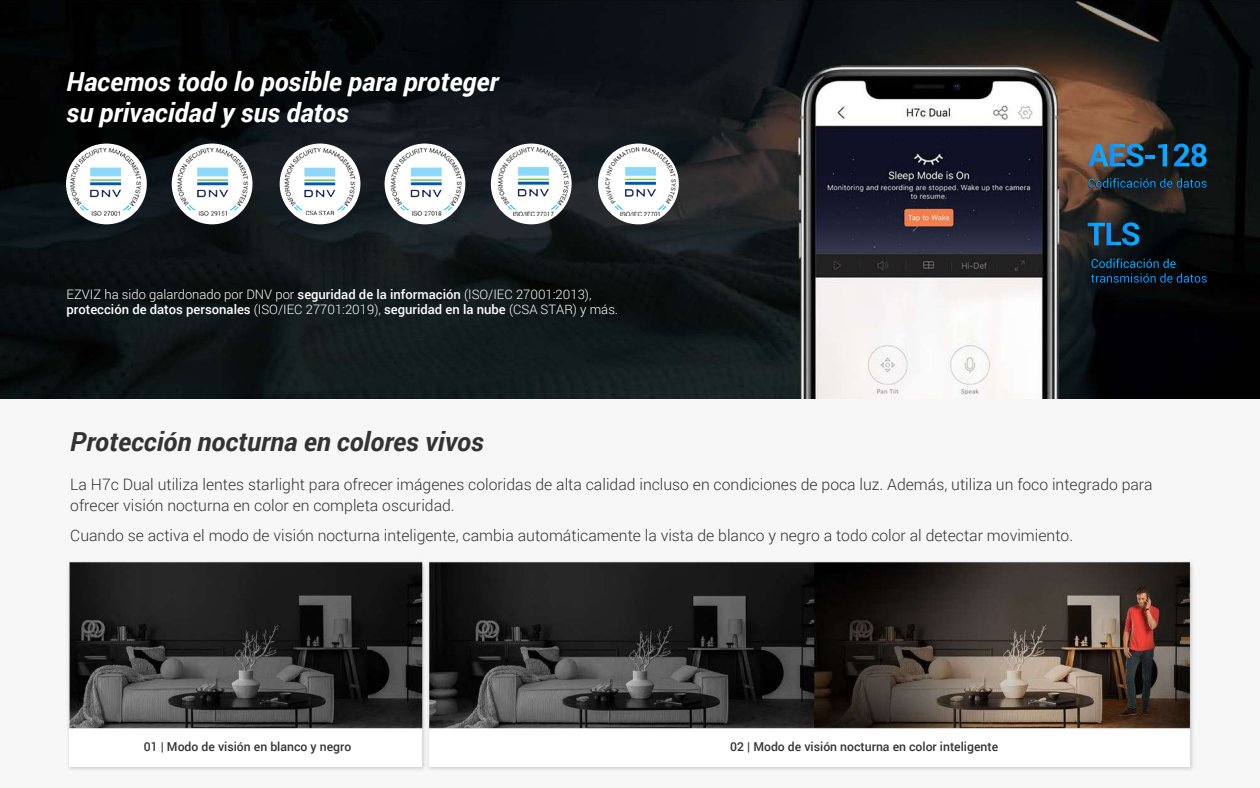
<style>
.page{position:relative;width:1260px;height:788px;background:#fff}
.page>*{position:absolute;margin:0;border:0;box-sizing:border-box;transform-origin:0 0}
.t1{font:italic 700 26.25px/31.5px "Roboto";color:#fff}
.t2{font:italic 700 26.25px "Roboto";color:#333}
.t3{font:300 15.75px/21px "Roboto";color:#333}
.t4{font:300 13.04px/15.7px "Roboto";color:#fff}
.t5{font:500 12.25px "Roboto";color:#333}
.s1{font-weight:500}
</style>
<div class="page">
<img style="left:0;top:0;width:1260px;height:399px">
<div style="left:0;top:399px;width:1260px;height:389px;background:#f7f7f7"></div>
<div style="left:66px;top:143px;width:81px;height:81px;background:#fff;border-radius:50%"></div>
<div style="left:172px;top:143px;width:80px;height:81px;background:#fff;border-radius:50%"></div>
<div style="left:280px;top:143px;width:80px;height:81px;background:#fff;border-radius:50%"></div>
<div style="left:385px;top:143px;width:80px;height:81px;background:#fff;border-radius:50%"></div>
<div style="left:491px;top:143px;width:81px;height:81px;background:#fff;border-radius:50%"></div>
<div style="left:598px;top:143px;width:81px;height:81px;background:#fff;border-radius:50%"></div>
<img style="left:71px;top:148px;width:604px;height:68px">
<svg style="left:1088px;top:143px;width:79px;height:24px;background:#306280"></svg>
<svg style="left:1174px;top:143px;width:33px;height:24px"></svg>
<svg style="left:1088px;top:222px;width:51px;height:23px"></svg>
<img style="left:68px;top:561px;width:1126px;height:209px">
<svg style="left:1091px;top:258px;width:116px;height:25px;background:#062436"></svg>
<svg style="left:1088px;top:178px;width:119px;height:10px"></svg>
<h1 class="t1" style="left:67px;top:64px;width:433px">Hacemos todo lo posible para proteger su privacidad y sus datos</h1>
<p class="t4" style="left:67px;top:286px;width:553px">EZVIZ ha sido galardonado por DNV por <span class="s1">seguridad de la información</span> (ISO/IEC 27001:2013), <span class="s1">protección de datos personales</span> (ISO/IEC 27701:2019), <span class="s1">seguridad en la nube</span> (CSA STAR) y más.</p>
<h1 class="t2" style="left:70px;top:423px;width:415px">Protección nocturna en colores vivos</h1>
<p class="t3" style="left:70px;top:473px;width:1084px">La H7c Dual utiliza lentes starlight para ofrecer imágenes coloridas de alta calidad incluso en condiciones de poca luz. Además, utiliza un foco integrado para ofrecer visión nocturna en color en completa oscuridad.</p>
<p class="t3" style="left:70px;top:524px;width:1004px">Cuando se activa el modo de visión nocturna inteligente, cambia automáticamente la vista de blanco y negro a todo color al detectar movimiento.</p>
<p class="t5" style="left:144px;top:737px;width:209px">01 | Modo de visión en blanco y negro</p>
<p class="t5" style="left:730px;top:737px;width:269px">02 | Modo de visión nocturna en color inteligente</p>
</div>
